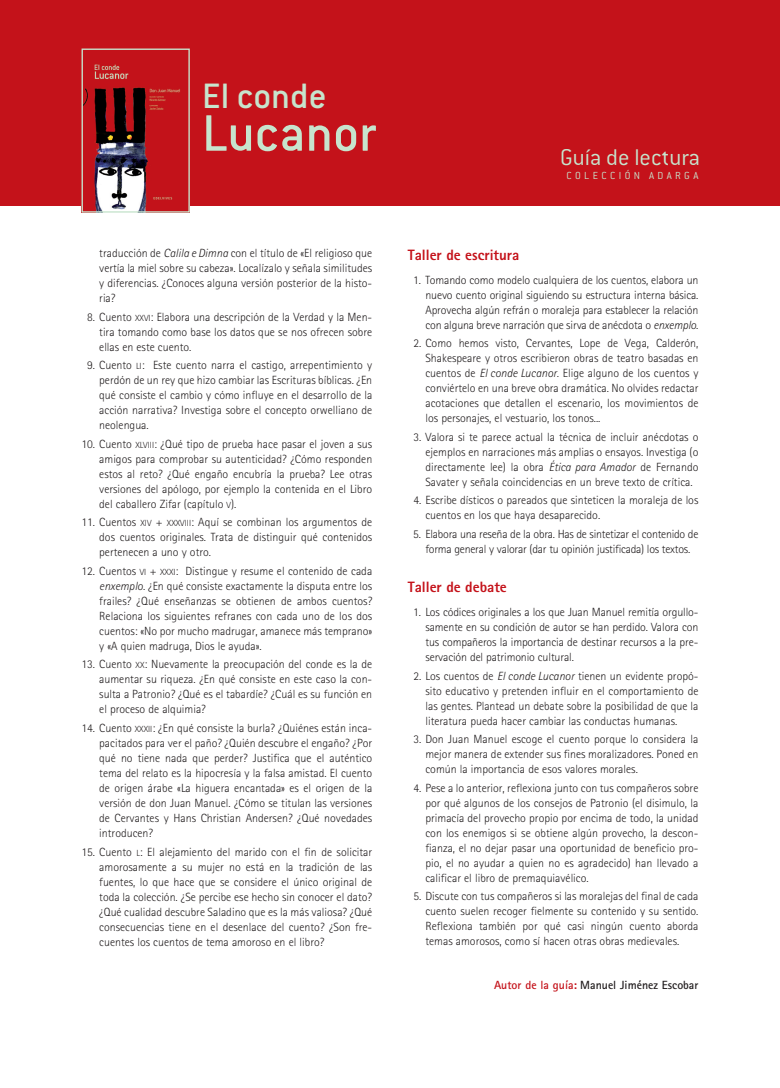
<style>
.page{position:relative;width:780px;height:1088px;background:#fff}
.page>*{position:absolute;margin:0;border:0;box-sizing:border-box;transform-origin:0 0}
.t1{font:500 56.25px "Conduit ITC";color:#c7e4cd}
.t2{font:500 38.75px "Conduit ITC";color:#c7e4cd}
.t3{font:300 25px "Conduit ITC";color:#c7e4cd}
.epig_1_talleres_Alr{font:800 15px "Rotis Sans Serif";color:#c4121a}
.Tx_Guia{font:300 11.88px/15px "Rotis Sans Serif";color:#231f20;text-align:justify}
.Tx_Guia-2{font:300 11.88px/15px "Rotis Sans Serif";letter-spacing:-.02em;color:#231f20;text-align:center}
.Tx_Guia-3{font:700 11.88px "Rotis Sans Serif";color:#231f20}
.t4{font:300 11.25px "Conduit ITC";letter-spacing:.3em;color:#c7e4cd}
.s1{font-style:italic}
.s2{font-size:8.88px}
.s3{color:#c4121a}
</style>
<div class="page">
<div style="left:0;top:0;width:780px;height:206px;background:#c4121a"></div>
<img style="left:83px;top:64px;width:105px;height:147px">
<div style="left:81px;top:49px;width:109px;height:164px;border:1px solid #c7e4cd"></div>
<h2 class="t2" style="left:202px;top:74px;width:126px">El conde</h2>
<h1 class="t1" style="left:202px;top:101px;width:176px">Lucanor</h1>
<p class="Tx_Guia" style="left:99px;top:246px;width:274px">traducción de <span class="s1">Calila e Dimna</span> con el título de «El religioso que vertía la miel sobre su cabeza». Localízalo y señala similitudes y diferencias. ¿Conoces alguna versión posterior de la histo&shy;ria?</p>
<p class="Tx_Guia" style="left:99px;top:309px;width:274px;text-indent:-12px">8. Cuento <span class="s2">XXVI</span>: Elabora una descripción de la Verdad y la Men&shy;tira tomando como base los datos que se nos ofrecen sobre ellas en este cuento.</p>
<p class="Tx_Guia" style="left:99px;top:358px;width:274px;text-indent:-12px">9. Cuento <span class="s2">LI</span>: Este cuento narra el castigo, arrepentimiento y perdón de un rey que hizo cambiar las Escrituras bíblicas. ¿En qué consiste el cambio y cómo influye en el desarrollo de la acción narrativa? Investiga sobre el concepto orwelliano de neolengua.</p>
<p class="Tx_Guia" style="left:99px;top:436px;width:274px;text-indent:-18px">10. Cuento <span class="s2">XLVIII</span>: ¿Qué tipo de prueba hace pasar el joven a sus amigos para comprobar su autenticidad? ¿Cómo responden estos al reto? ¿Qué engaño encubría la prueba? Lee otras versiones del apólogo, por ejemplo la contenida en el Libro del caballero Zifar (capítulo <span class="s2">V</span>).</p>
<p class="Tx_Guia" style="left:99px;top:515px;width:274px;text-indent:-18px">11. Cuentos <span class="s2">XIV</span> + <span class="s2">XXXVIII</span>: Aquí se combinan los argumentos de dos cuentos originales. Trata de distinguir qué contenidos pertenecen a uno y otro.</p>
<p class="Tx_Guia" style="left:99px;top:563px;width:274px;text-indent:-18px">12. Cuentos <span class="s2">VI</span> + <span class="s2">XXXI</span>: Distingue y resume el contenido de cada <span class="s1">enxemplo</span>. ¿En qué consiste exactamente la disputa entre los frailes? ¿Qué enseñanzas se obtienen de ambos cuentos?<br>Relaciona los siguientes refranes con cada uno de los dos cuentos: «No por mucho madrugar, amanece más temprano» y «A quien madruga, Dios le ayuda».</p>
<p class="Tx_Guia" style="left:99px;top:657px;width:274px;text-indent:-18px">13. Cuento <span class="s2">XX</span>: Nuevamente la preocupación del conde es la de aumentar su riqueza. ¿En qué consiste en este caso la con&shy;sulta a Patronio? ¿Qué es el tabardíe? ¿Cuál es su función en el proceso de alquimia?</p>
<p class="Tx_Guia" style="left:99px;top:720px;width:274px;text-indent:-18px">14. Cuento <span class="s2">XXXII</span>: ¿En qué consiste la burla? ¿Quiénes están inca&shy;pacitados para ver el paño? ¿Quién descubre el engaño? ¿Por qué no tiene nada que perder? Justifica que el auténtico tema del relato es la hipocresía y la falsa amistad. El cuento de origen árabe «La higuera encantada» es el origen de la versión de don Juan Manuel. ¿Cómo se titulan las versiones de Cervantes y Hans Christian Andersen? ¿Qué novedades introducen?</p>
<p class="Tx_Guia" style="left:99px;top:844px;width:274px;text-indent:-18px">15. Cuento <span class="s2">L</span>: El alejamiento del marido con el fin de solicitar amorosamente a su mujer no está en la tradición de las fuentes, lo que hace que se considere el único original de toda la colección. ¿Se percibe ese hecho sin conocer el dato? ¿Qué cualidad descubre Saladino que es la más valiosa? ¿Qué consecuencias tiene en el desenlace del cuento? ¿Son fre&shy;cuentes los cuentos de tema amoroso en el libro?</p>
<h3 class="t3" style="left:560px;top:144px;width:141px">Guía de lectura</h3>
<p class="t4" style="left:566px;top:170px;width:133px">COLECCIÓN ADARGA</p>
<p class="epig_1_talleres_Alr" style="left:407px;top:245px;width:113px">Taller de escritura</p>
<p class="Tx_Guia" style="left:425px;top:272px;width:274px;text-indent:-12px">1. Tomando como modelo cualquiera de los cuentos, elabora un nuevo cuento original siguiendo su estructura interna básica.<br>Aprovecha algún refrán o moraleja para establecer la relación con alguna breve narración que sirva de anécdota o <span class="s1">enxemplo</span>.</p>
<p class="Tx_Guia" style="left:425px;top:336px;width:274px;text-indent:-12px">2. Como hemos visto, Cervantes, Lope de Vega, Calderón, Shakespeare y otros escribieron obras de teatro basadas en cuentos de <span class="s1">El conde Lucanor.</span> Elige alguno de los cuentos y conviértelo en una breve obra dramática. No olvides redactar acotaciones que detallen el escenario, los movimientos de los personajes, el vestuario, los tonos...</p>
<p class="Tx_Guia" style="left:425px;top:429px;width:274px;text-indent:-12px">3. Valora si te parece actual la técnica de incluir anécdotas o ejemplos en narraciones más amplias o ensayos. Investiga (o directamente lee) la obra <span class="s1">Ética para Amador</span> de Fernando Savater y señala coincidencias en un breve texto de crítica.</p>
<p class="Tx_Guia" style="left:425px;top:493px;width:274px;text-indent:-12px">4. Escribe dísticos o pareados que sinteticen la moraleja de los cuentos en los que haya desaparecido.</p>
<p class="Tx_Guia-2" style="left:413px;top:526px;width:287px">5. Elabora una reseña de la obra. Has de sintetizar el contenido de forma general y valorar (dar tu opinión justificada) los textos.</p>
<p class="epig_1_talleres_Alr" style="left:407px;top:577px;width:101px">Taller de debate</p>
<p class="Tx_Guia" style="left:425px;top:604px;width:274px;text-indent:-12px">1. Los códices originales a los que Juan Manuel remitía orgullo&shy;samente en su condición de autor se han perdido. Valora con tus compañeros la importancia de destinar recursos a la pre&shy;servación del patrimonio cultural.</p>
<p class="Tx_Guia" style="left:425px;top:668px;width:274px;text-indent:-12px">2. Los cuentos de <span class="s1">El conde Lucanor</span> tienen un evidente propó&shy;sito educativo y pretenden influir en el comportamiento de las gentes. Plantead un debate sobre la posibilidad de que la literatura pueda hacer cambiar las conductas humanas.</p>
<p class="Tx_Guia" style="left:425px;top:732px;width:274px;text-indent:-12px">3. Don Juan Manuel escoge el cuento porque lo considera la mejor manera de extender sus fines moralizadores. Poned en común la importancia de esos valores morales.</p>
<p class="Tx_Guia" style="left:425px;top:780px;width:274px;text-indent:-12px">4. Pese a lo anterior, reflexiona junto con tus compañeros sobre por qué algunos de los consejos de Patronio (el disimulo, la primacía del provecho propio por encima de todo, la unidad con los enemigos si se obtiene algún provecho, la descon&shy;fianza, el no dejar pasar una oportunidad de beneficio pro&shy;pio, el no ayudar a quien no es agradecido) han llevado a calificar el libro de premaquiavélico.</p>
<p class="Tx_Guia" style="left:425px;top:889px;width:274px;text-indent:-12px">5. Discute con tus compañeros si las moralejas del final de cada cuento suelen recoger fielmente su contenido y su sentido.<br>Reflexiona también por qué casi ningún cuento aborda temas amorosos, como sí hacen otras obras medievales.</p>
<p class="Tx_Guia-3" style="left:494px;top:978px;width:206px"><span class="s3">Autor de la guía:</span> Manuel Jiménez Escobar</p>
</div>
